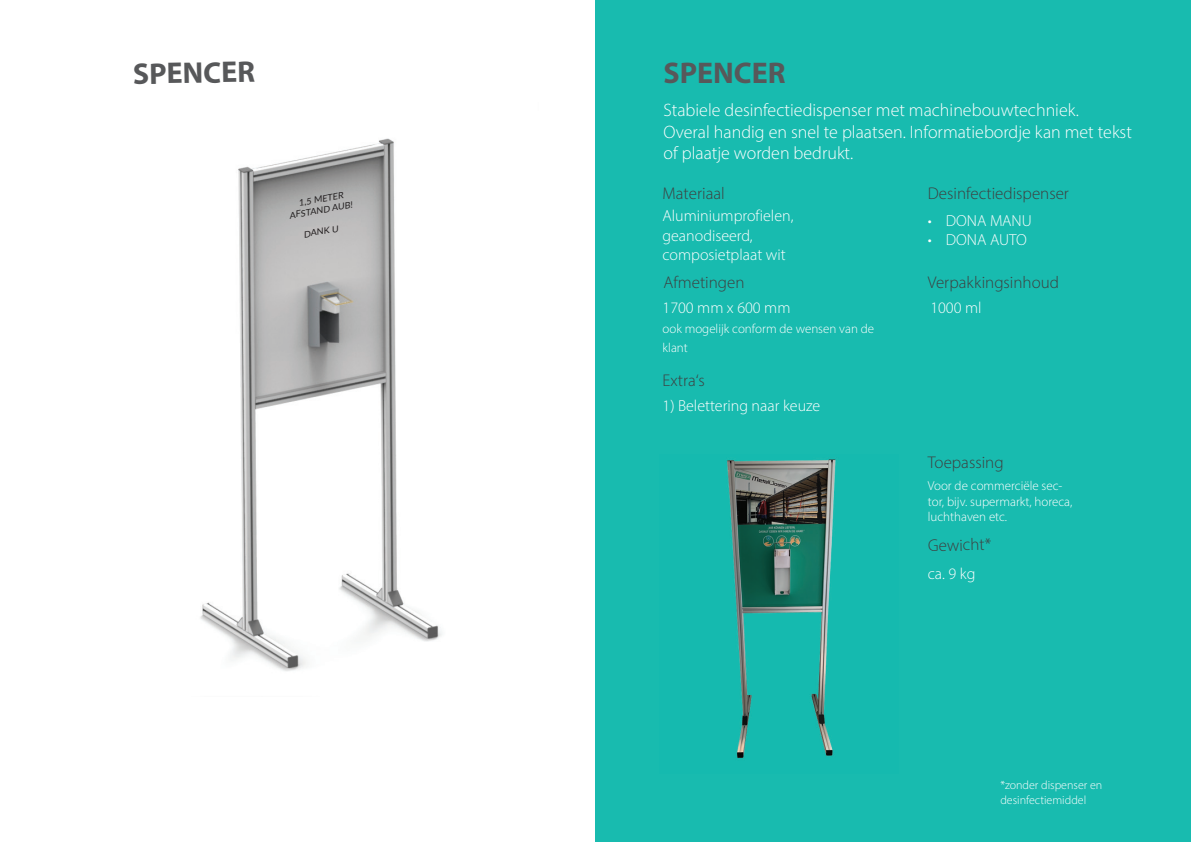
<style>
.page{position:relative;width:1191px;height:842px;background:#fff}
.page>*{position:absolute;margin:0;border:0;box-sizing:border-box;transform-origin:0 0}
.t1{font:700 30px "Myriad Pro";color:#57585a}
.t2{font:300 18px/21.6px "Myriad Pro";color:#fff}
.t3{font:300 17px "Myriad Pro";color:#3e3e3f}
.t4{font:300 16px/19.2px "Myriad Pro";color:#fff}
.t5{font:300 13px/15.6px "Myriad Pro";color:#fff}
.t6{font:300 12px/14.4px "Myriad Pro";color:#fff}
.t7{font:italic 8.9px/10.6px "Lato";color:#231f20;text-align:center}
</style>
<div class="page">
<div style="left:595px;top:0;width:596px;height:842px;background:#18bbaf"></div>
<img style="left:200px;top:138px;width:242px;height:533px">
<img style="left:727px;top:459px;width:109px;height:299px">
<h1 class="t1" style="left:133px;top:54px;width:124px;rotate:-1deg">SPENCER</h1>
<h1 class="t1" style="left:663px;top:53px;width:124px">SPENCER</h1>
<p class="t7" style="left:286px;top:199px;width:66px;rotate:-10deg">1,5 METER<br>AFSTAND AUB!</p>
<p class="t7" style="left:303px;top:229px;width:37px;rotate:-10deg">DANK U</p>
<p class="t2" style="left:663px;top:99px;width:470px">Stabiele desinfectiedispenser met machinebouwtechniek.<br>Overal handig en snel te plaatsen. Informatiebordje kan met tekst of plaatje worden bedrukt.</p>
<p class="t3" style="left:662px;top:183px;width:64px">Materiaal</p>
<p class="t3" style="left:928px;top:183px;width:143px">Desinfectiedispenser</p>
<p class="t4" style="left:662px;top:206px;width:132px">Aluminiumprofielen, geanodiseerd, composietplaat wit</p>
<p class="t4" style="left:662px;top:297px;width:129px">1700 mm x 600 mm</p>
<p class="t4" style="left:930px;top:297px;width:53px">1000 ml</p>
<p class="t4" style="left:928px;top:211px;width:105px">• DONA MANU</p>
<p class="t4" style="left:928px;top:230px;width:100px">• DONA AUTO</p>
<p class="t3" style="left:663px;top:272px;width:83px">Afmetingen</p>
<p class="t3" style="left:928px;top:272px;width:133px">Verpakkingsinhoud</p>
<p class="t5" style="left:662px;top:319px;width:213px;line-height:19.2px">ook mogelijk conform de wensen van de klant</p>
<p class="t3" style="left:662px;top:370px;width:44px">Extra‘s</p>
<p class="t4" style="left:662px;top:396px;width:159px">1) Belettering naar keuze</p>
<p class="t3" style="left:928px;top:452px;width:77px">Toepassing</p>
<p class="t5" style="left:928px;top:478px;width:146px">Voor de commerciële sec&shy;tor, bijv. supermarkt, horeca, luchthaven etc.</p>
<p class="t3" style="left:927px;top:535px;width:65px;rotate:-1deg">Gewicht*</p>
<p class="t4" style="left:928px;top:564px;width:49px">ca. 9 kg</p>
<p class="t6" style="left:1000px;top:778px;width:103px">*zonder dispenser en desinfectiemiddel</p>
</div>
